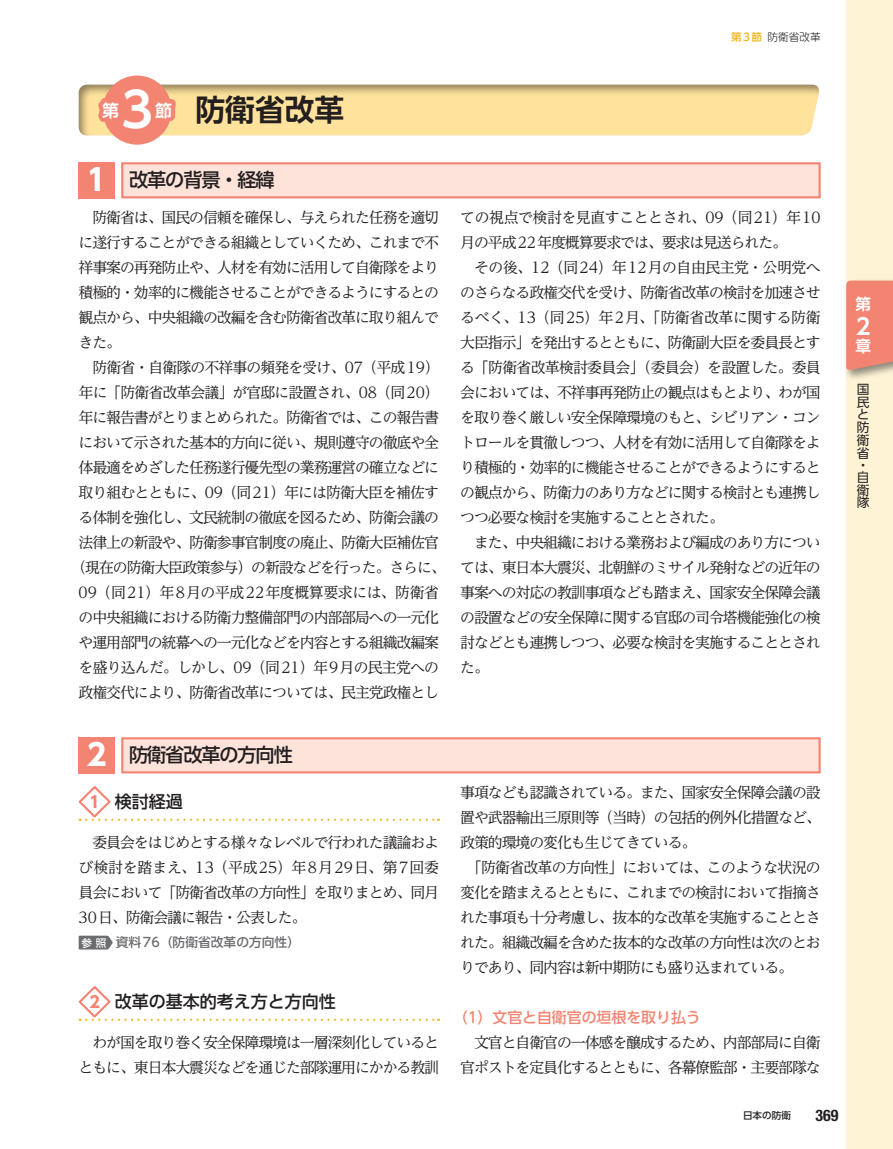
<style>
.page{position:relative;width:893px;height:1149px;background:#fff}
.page>*{position:absolute;margin:0;border:0;box-sizing:border-box;transform-origin:0 0}
.t1{font:700 47.85px "UD Shin Go Pro De";color:#fff}
.t2{font:700 29.7px "UD Shin Go Pro De";color:#231f20}
.t3{font:700 22.35px "UD Shin Go Pro De";color:#fff}
.t4{font:500 19.2px "UD Shin Go Pro";letter-spacing:-.055em;color:#231f20}
.t5{font:500 16.95px "UD Shin Go Pro";color:#231f20}
.t6{font:700 16.95px "UD Shin Go Pro De";color:#fff}
.t7{font:700 condensed 15.9px "Helvetica Neue LT Std";color:#231f20}
.t8{font:700 15.6px "UD Shin Go Pro De";color:#fff}
.t9{font:14.85px/25px "UD Reimin Pro";letter-spacing:-.07em;color:#231f20;text-align:justify}
.t10{font:14.85px/25px "UD Reimin Pro";letter-spacing:-.03em;color:#231f20}
.t11{font:14.85px "UD Reimin Pro";letter-spacing:-.025em;color:#231f20}
.t12{font:14.85px "UD Reimin Pro";letter-spacing:-.05em;color:#231f20}
.t13{font:500 14.85px "UD Shin Go Pro";color:#f48472}
.t14{font:500 12.75px "UD Shin Go Pro";color:#6c6d70}
.t15{font:12.75px/12.6px "UD Shin Go Pro";color:#231f20}
.t16{font:300 10.65px "UD Shin Go Pro";color:#231f20}
.t17{font:500 9.6px "UD Shin Go Pro";color:#231f20}
.s1{font-weight:700;font-size:29.7px;color:#fff}
.s2{font-weight:700;font-size:15.9px;color:#f48472}
.s3{font-size:10.65px;color:#fff}
.s4{font-weight:500;color:#f1b41c}
</style>
<div class="page">
<div style="left:846px;top:0;width:47px;height:1148px;background:#fef3d5"></div>
<div style="left:843px;top:278px;width:50px;height:103px;background:#231f20;opacity:.5"></div>
<svg style="left:846px;top:280px;width:47px;height:90px;background:#f08674"></svg>
<div style="left:103px;top:75px;width:69px;height:70px;background:#f48472;border-radius:50%"></div>
<svg style="left:79px;top:81px;width:740px;height:56px"></svg>
<div style="left:79px;top:162px;width:36px;height:36px;background:#f48472"></div>
<div style="left:121px;top:162px;width:700px;height:36px;background:#fde3da;border:2px solid #f48472"></div>
<div style="left:79px;top:737px;width:36px;height:36px;background:#f48472"></div>
<div style="left:121px;top:737px;width:700px;height:36px;background:#fde3da;border:2px solid #f48472"></div>
<svg style="left:80px;top:818px;width:359px;height:2px"></svg>
<svg style="left:80px;top:1018px;width:359px;height:2px"></svg>
<svg style="left:80px;top:786px;width:29px;height:30px"></svg>
<div style="left:79px;top:785px;width:32px;height:32px;border:2px solid #f48472;border-radius:50%"></div>
<svg style="left:79px;top:935px;width:34px;height:14px"></svg>
<svg style="left:80px;top:986px;width:29px;height:30px"></svg>
<div style="left:79px;top:985px;width:32px;height:32px;border:2px solid #f48472;border-radius:50%"></div>
<h1 class="t1" style="left:121px;top:71px;width:33px">3</h1>
<h2 class="t2" style="left:155px;top:86px;width:191px"><sup>節</sup> 防衛省改革</h2>
<p class="t4" style="left:87px;top:164px;width:189px"><span class="s1">1</span> 改革の背景・経緯</p>
<p class="t9" style="left:79px;top:204px;width:362px;text-indent:14px">防衛省は、国民の信頼を確保し、与えられた任務を適切に遂行することができる組織としていくため、これまで不祥事案の再発防止や、人材を有効に活用して自衛隊をより積極的・効率的に機能させることができるようにするとの観点から、中央組織の改編を含む防衛省改革に取り組んできた。</p>
<p class="t9" style="left:92px;top:354px;width:349px">防衛省・自衛隊の不祥事の頻発を受け、07（平成19）</p>
<p class="t9" style="left:79px;top:379px;width:362px">年に「防衛省改革会議」が官邸に設置され、08（同20）</p>
<p class="t9" style="left:79px;top:404px;width:362px">年に報告書がとりまとめられた。防衛省では、この報告書</p>
<p class="t9" style="left:79px;top:429px;width:362px">において示された基本的方向に従い、規則遵守の徹底や全</p>
<p class="t9" style="left:79px;top:454px;width:362px">体最適をめざした任務遂行優先型の業務運営の確立などに</p>
<p class="t9" style="left:79px;top:479px;width:362px">取り組むとともに、09（同21）年には防衛大臣を補佐す</p>
<p class="t9" style="left:79px;top:504px;width:362px">る体制を強化し、文民統制の徹底を図るため、防衛会議の</p>
<p class="t9" style="left:79px;top:529px;width:362px">法律上の新設や、防衛参事官制度の廃止、防衛大臣補佐官</p>
<p class="t9" style="left:71px;top:554px;width:376px">（現在の防衛大臣政策参与）の新設などを行った。さらに、</p>
<p class="t11" style="left:79px;top:580px;width:362px">09（同21）年8月の平成22年度概算要求には、防衛省</p>
<p class="t9" style="left:79px;top:604px;width:362px">の中央組織における防衛力整備部門の内部部局への一元化</p>
<p class="t9" style="left:79px;top:629px;width:362px">や運用部門の統幕への一元化などを内容とする組織改編案</p>
<p class="t9" style="left:79px;top:654px;width:362px">を盛り込んだ。しかし、09（同21）年9月の民主党への</p>
<p class="t9" style="left:79px;top:679px;width:362px">政権交代により、防衛省改革については、民主党政権とし</p>
<p class="t6" style="left:102px;top:96px;width:19px">第</p>
<p class="t4" style="left:87px;top:739px;width:207px"><span class="s1">2</span> 防衛省改革の方向性</p>
<p class="t5" style="left:89px;top:788px;width:95px"><span class="s2">1</span> 検討経過</p>
<p class="t9" style="left:79px;top:829px;width:362px;text-indent:14px">委員会をはじめとする様々なレベルで行われた議論および検討を踏まえ、13（平成25）年8月29日、第7回委員会において「防衛省改革の方向性」を取りまとめ、同月30日、防衛会議に報告・公表した。</p>
<p class="t14" style="left:82px;top:931px;width:220px"><span class="s3">参照</span> 資料76（防衛省改革の方向性）</p>
<p class="t5" style="left:89px;top:987px;width:248px"><span class="s2">2</span> 改革の基本的考え方と方向性</p>
<p class="t9" style="left:79px;top:1029px;width:362px;text-align:right">わが国を取り巻く安全保障環境は一層深刻化しているとともに、東日本大震災などを通じた部隊運用にかかる教訓</p>
<p class="t16" style="left:731px;top:29px;width:91px"><span class="s4">第3節</span> 防衛省改革</p>
<p class="t10" style="left:460px;top:205px;width:362px">ての視点で検討を見直すこととされ、09（同21）年10月の平成22年度概算要求では、要求は見送られた。</p>
<p class="t9" style="left:460px;top:255px;width:362px;text-indent:14px">その後、12（同24）年12月の自由民主党・公明党へのさらなる政権交代を受け、防衛省改革の検討を加速させるべく、13（同25）年2月、「防衛省改革に関する防衛大臣指示」を発出するとともに、防衛副大臣を委員長とする「防衛省改革検討委員会」（委員会）を設置した。委員会においては、不祥事再発防止の観点はもとより、わが国を取り巻く厳しい安全保障環境のもと、シビリアン・コントロールを貫徹しつつ、人材を有効に活用して自衛隊をより積極的・効率的に機能させることができるようにするとの観点から、防衛力のあり方などに関する検討とも連携しつつ必要な検討を実施することとされた。</p>
<p class="t9" style="left:460px;top:529px;width:362px;text-indent:14px">また、中央組織における業務および編成のあり方については、東日本大震災、北朝鮮のミサイル発射などの近年の事案への対応の教訓事項なども踏まえ、国家安全保障会議の設置などの安全保障に関する官邸の司令塔機能強化の検討などとも連携しつつ、必要な検討を実施することとされた。</p>
<p class="t8" style="left:855px;top:291px;width:17px">第</p>
<h3 class="t3" style="left:856px;top:308px;width:16px">2</h3>
<p class="t8" style="left:855px;top:333px;width:17px">章</p>
<p class="t15" style="left:857px;top:382px;width:14px">国民と防衛省・自衛隊</p>
<p class="t9" style="left:460px;top:779px;width:362px">事項なども認識されている。また、国家安全保障会議の設</p>
<p class="t9" style="left:460px;top:804px;width:362px">置や武器輸出三原則等（当時）の包括的例外化措置など、</p>
<p class="t9" style="left:460px;top:829px;width:238px">政策的環境の変化も生じてきている。</p>
<p class="t12" style="left:467px;top:855px;width:356px">「防衛省改革の方向性」においては、このような状況の</p>
<p class="t9" style="left:460px;top:879px;width:362px">変化を踏まえるとともに、これまでの検討において指摘さ</p>
<p class="t9" style="left:460px;top:904px;width:362px">れた事項も十分考慮し、抜本的な改革を実施することとさ</p>
<p class="t9" style="left:460px;top:929px;width:362px">れた。組織改編を含めた抜本的な改革の方向性は次のとお</p>
<p class="t9" style="left:460px;top:954px;width:335px">りであり、同内容は新中期防にも盛り込まれている。</p>
<p class="t13" style="left:453px;top:1005px;width:249px">（1）文官と自衛官の垣根を取り払う</p>
<p class="t9" style="left:460px;top:1029px;width:362px;text-align:right">文官と自衛官の一体感を醸成するため、内部部局に自衛官ポストを定員化するとともに、各幕僚監部・主要部隊な</p>
<p class="t17" style="left:743px;top:1107px;width:49px">日本の防衛</p>
<p class="t7" style="left:816px;top:1105px;width:24px">369</p>
</div>
